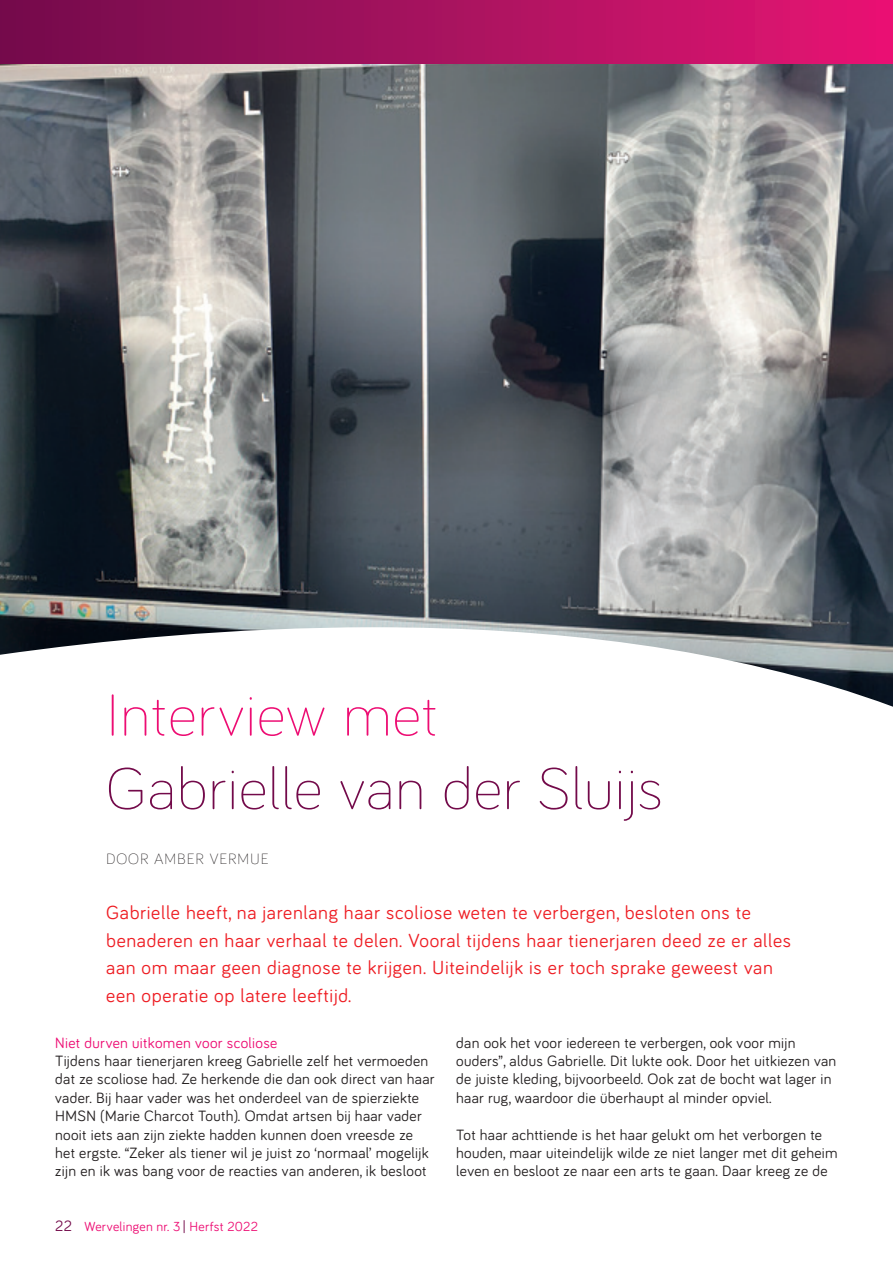
<style>
.page{position:relative;width:893px;height:1263px;background:#fff}
.page>*{position:absolute;margin:0;border:0;box-sizing:border-box;transform-origin:0 0}
.t1{font:300 60px "Bariol";letter-spacing:.02em;color:#730a4a}
.t2{font:300 60px "Bariol";letter-spacing:.02em;color:#ed0d73}
.t3{font:19.5px/27.6px "Bariol";letter-spacing:.035em;color:#ee1d23}
.t4{font:15.3px/18.3px "Bariol";letter-spacing:.02em;color:#231f20}
.t5{font:15.3px "Bariol";letter-spacing:.02em;color:#ed0d73}
.t6{font:300 15.3px "Bariol";letter-spacing:.06em;color:#231f20}
.t7{font:13.5px "Bariol";letter-spacing:.02em;color:#ed0d73}
.s1{font-size:15.3px;color:#730a4a}
.s2{color:#730a4a}
</style>
<div class="page">
<img style="left:0;top:64px;width:893px;height:563px">
<svg style="left:0;top:627px;width:893px;height:80px"></svg>
<div style="left:0;top:0;width:893px;height:64px;background:linear-gradient(to right,#700d4b,#e51573)"></div>
<h1 class="t2" style="left:106px;top:674px;width:333px">Interview met</h1>
<h1 class="t1" style="left:106px;top:748px;width:557px">Gabrielle van der Sluijs</h1>
<p class="t6" style="left:106px;top:848px;width:164px">DOOR AMBER VERMUE</p>
<p class="t3" style="left:106px;top:898px;width:686px">Gabrielle heeft, na jarenlang haar scoliose weten te verbergen, besloten ons te benaderen en haar verhaal te delen. Vooral tijdens haar tienerjaren deed ze er alles aan om maar geen diagnose te krijgen. Uiteindelijk is er toch sprake geweest van een operatie op latere leeftijd.</p>
<p class="t5" style="left:55px;top:1032px;width:224px">Niet durven uitkomen voor scoliose</p>
<p class="t4" style="left:55px;top:1051px;width:381px">Tijdens haar tienerjaren kreeg Gabrielle zelf het vermoeden dat ze scoliose had. Ze herkende die dan ook direct van haar vader. Bij haar vader was het onderdeel van de spierziekte HMSN (Marie Charcot Touth). Omdat artsen bij haar vader nooit iets aan zijn ziekte hadden kunnen doen vreesde ze het ergste. “Zeker als tiener wil je juist zo ‘normaal’ mogelijk zijn en ik was bang voor de reacties van anderen, ik besloot</p>
<p class="t7" style="left:55px;top:1218px;width:204px"><span class="s1">22</span> Wervelingen nr. 3 <span class="s2">|</span> Herfst 2022</p>
<p class="t4" style="left:456px;top:1032px;width:382px">dan ook het voor iedereen te verbergen, ook voor mijn ouders”, aldus Gabrielle. Dit lukte ook. Door het uitkiezen van de juiste kleding, bijvoorbeeld. Ook zat de bocht wat lager in haar rug, waardoor die überhaupt al minder opviel.</p>
<p class="t4" style="left:456px;top:1124px;width:383px">Tot haar achttiende is het haar gelukt om het verborgen te houden, maar uiteindelijk wilde ze niet langer met dit geheim leven en besloot ze naar een arts te gaan. Daar kreeg ze de</p>
</div>
